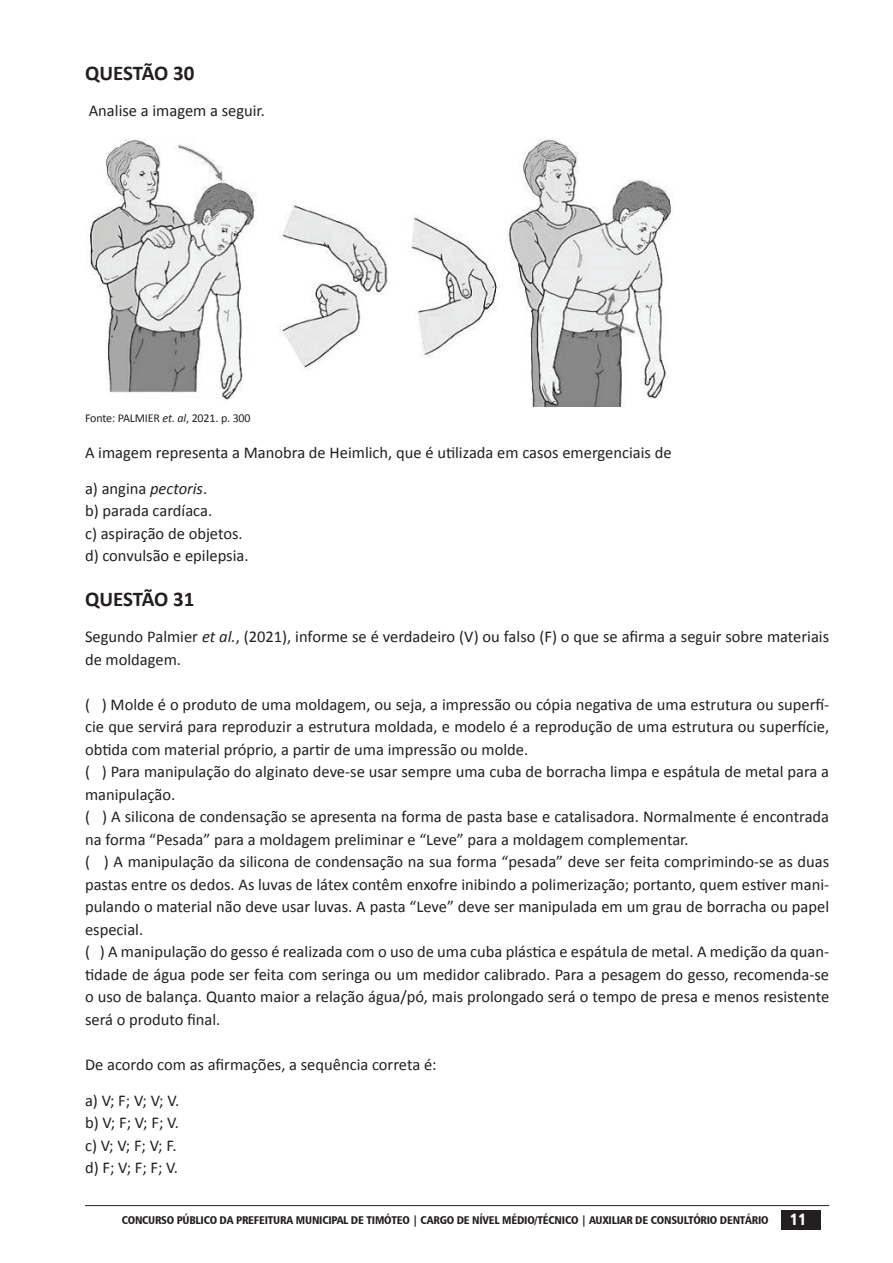
<style>
.page{position:relative;width:893px;height:1263px;background:#fff}
.page>*{position:absolute;margin:0;border:0;box-sizing:border-box;transform-origin:0 0}
.t1{font:700 21px "Calibri";letter-spacing:-.01em;color:#231f20}
.t2{font:16.5px/22.5px "Calibri";color:#231f20}
.t3{font:16.5px "Humanist 777 BT Black Condensed B";color:#fff}
.t4{font:12px "Calibri";letter-spacing:-.01em;color:#231f20}
.t5{font:11.25px "Humanist 777 BT Black Condensed B";letter-spacing:-.02em;color:#231f20}
.s1{font-style:italic}
</style>
<div class="page">
<hr style="left:85px;top:1205px;width:744px;height:1px;background:#231f20">
<div style="left:781px;top:1210px;width:39px;height:19px;background:#231f20"></div>
<img style="left:87px;top:138px;width:586px;height:269px">
<p class="t1" style="left:85px;top:59px;width:111px">QUESTÃO 30</p>
<p class="t2" style="left:89px;top:99px;width:178px">analise a imagem a seguir.</p>
<p class="t4" style="left:85px;top:410px;width:167px">Fonte: PalMIer <span class="s1">et. al</span>, 2021. p. 300</p>
<p class="t2" style="left:85px;top:434px;width:588px;line-height:36px">A imagem representa a Manobra de Heimlich, que é utilizada em casos emergenciais de a) angina <span class="s1">pectoris</span>.</p>
<p class="t2" style="left:85px;top:499px;width:165px">b) parada cardíaca.<br>c) aspiração de objetos. d) convulsão e epilepsia.</p>
<p class="t1" style="left:85px;top:586px;width:111px">QUESTÃO 31</p>
<p class="t2" style="left:85px;top:625px;width:746px">Segundo Palmier <span class="s1">et al.</span>, (2021), informe se é verdadeiro (V) ou falso (F) o que se afirma a seguir sobre materiais de moldagem.</p>
<p class="t2" style="left:85px;top:693px;width:746px">( ) Molde é o produto de uma moldagem, ou seja, a impressão ou cópia negativa de uma estrutura ou superfí&shy;cie que servirá para reproduzir a estrutura moldada, e modelo é a reprodução de uma estrutura ou superfície, obtida com material próprio, a partir de uma impressão ou molde.<br>( ) Para manipulação do alginato deve-se usar sempre uma cuba de borracha limpa e espátula de metal para a manipulação.<br>( ) A silicona de condensação se apresenta na forma de pasta base e catalisadora. Normalmente é encontrada na forma “Pesada” para a moldagem preliminar e “Leve” para a moldagem complementar.<br>( ) A manipulação da silicona de condensação na sua forma “pesada” deve ser feita comprimindo-se as duas pastas entre os dedos. As luvas de látex contêm enxofre inibindo a polimerização; portanto, quem estiver mani&shy;pulando o material não deve usar luvas. A pasta “Leve” deve ser manipulada em um grau de borracha ou papel especial.<br>( ) A manipulação do gesso é realizada com o uso de uma cuba plástica e espátula de metal. A medição da quan&shy;tidade de água pode ser feita com seringa ou um medidor calibrado. Para a pesagem do gesso, recomenda-se o uso de balança. Quanto maior a relação água/pó, mais prolongado será o tempo de presa e menos resistente será o produto final.</p>
<p class="t2" style="left:85px;top:1046px;width:353px;line-height:36px">De acordo com as afirmações, a sequência correta é: a) v; F; v; v; v.</p>
<p class="t2" style="left:85px;top:1111px;width:95px">b) v; F; v; F; v. c) v; v; F; v; F. d) F; v; F; F; v.</p>
<p class="t5" style="left:122px;top:1212px;width:648px">CONCURSO PÚBLICO DA PREFEITURA MUNICIPAL DE TIMÓTEO | CARGO DE NÍVEL MÉDIO/TÉCNICO | AUXILIAR DE CONSULTÓRIO DENTÁRIO</p>
<p class="t3" style="left:790px;top:1209px;width:18px">11</p>
</div>
